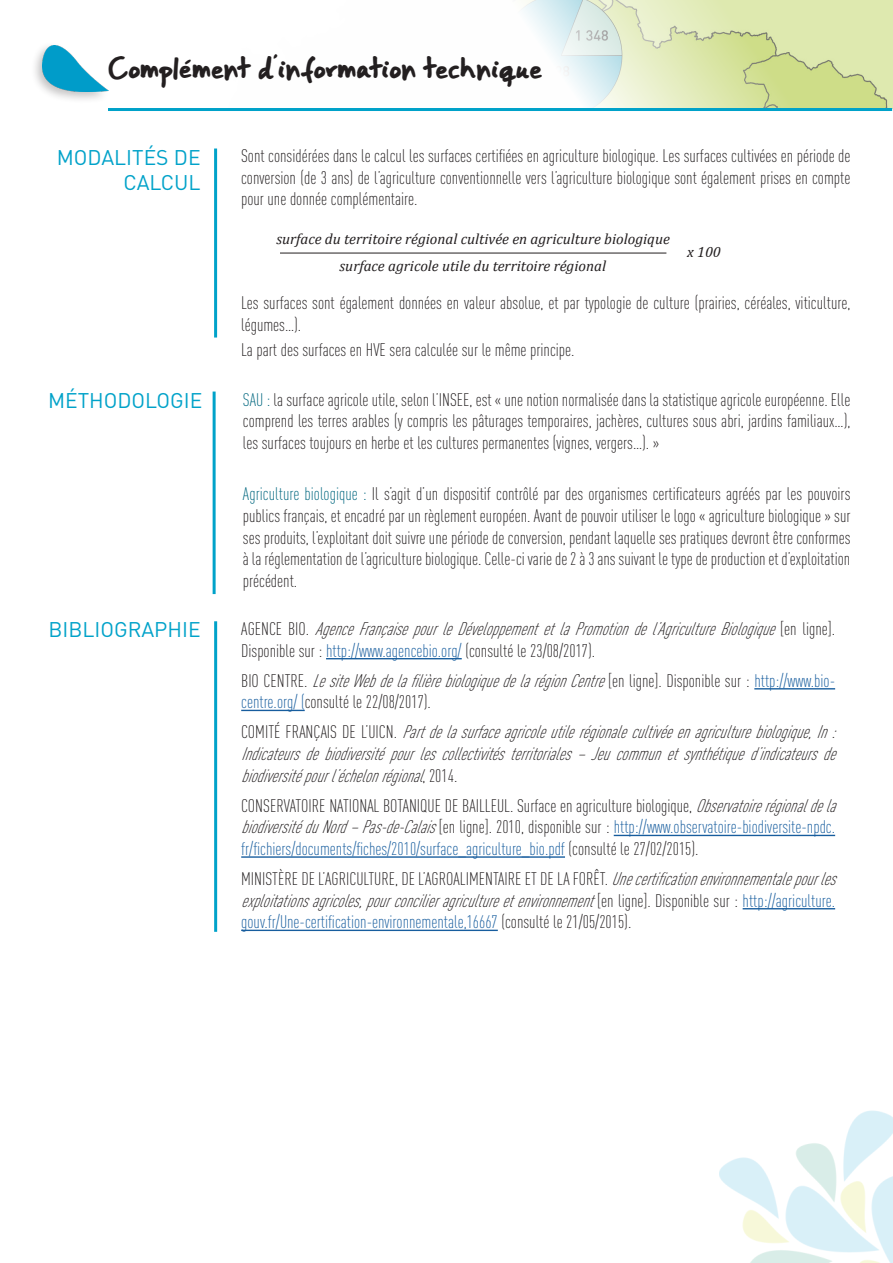
<style>
.page{position:relative;width:893px;height:1263px;background:#fff}
.page>*{position:absolute;margin:0;border:0;box-sizing:border-box;transform-origin:0 0}
.Titre_rubrique_-_U{font:21px/25.2px "DINOT";color:#00a2c9;text-align:right}
.Titre_indicateur{font:21px "Gorri Sans";color:#231f20}
.Paragraphe{font:300 condensed 18px/21.6px "DINOT";color:#231f20}
.Paragraphe-2{font:italic 300 condensed 18px/21.6px "DINOT";color:#231f20}
.t1{font:italic 15px "Cambria";color:#231f20}
.s1{color:#036880}
.s2{font-style:normal}
.s3{font-style:normal;color:#175d9e}
.s4{font-style:italic}
.s5{color:#175d9e}
</style>
<div class="page">
<img style="left:719px;top:1110px;width:174px;height:153px">
<img style="left:523px;top:0;width:370px;height:108px">
<div style="left:31px;top:42px;width:79px;height:62px;background:#231f20;opacity:.26"></div>
<img style="left:43px;top:45px;width:65px;height:47px">
<hr style="left:326px;top:658px;width:136px;height:1px;background:#175d9e">
<hr style="left:754px;top:688px;width:81px;height:1px;background:#175d9e">
<hr style="left:241px;top:710px;width:64px;height:1px;background:#175d9e">
<hr style="left:614px;top:835px;width:221px;height:1px;background:#175d9e">
<hr style="left:241px;top:856px;width:324px;height:2px;background:#175d9e">
<hr style="left:743px;top:908px;width:92px;height:1px;background:#175d9e">
<hr style="left:241px;top:930px;width:257px;height:1px;background:#175d9e">
<hr style="left:108px;top:108px;width:784px;height:3px;background:#00a2c9">
<hr style="left:214px;top:149px;width:3px;height:189px;background:#00a2c9">
<hr style="left:213px;top:392px;width:3px;height:202px;background:#00a2c9">
<hr style="left:214px;top:621px;width:3px;height:311px;background:#00a2c9">
<hr style="left:280px;top:253px;width:386px;height:1px;background:#231f20">
<p class="Titre_indicateur" style="left:108px;top:52px;width:435px">Complément d’information technique</p>
<p class="Titre_rubrique_-_U" style="left:57px;top:144px;width:145px">MODALITÉS DE<br>CALCUL</p>
<p class="Paragraphe" style="left:241px;top:144px;width:611px;text-align:justify">Sont considérées dans le calcul les surfaces certifiées en agriculture biologique. Les surfaces cultivées en période de conversion (de 3 ans) de l’agriculture conventionnelle vers l’agriculture biologique sont également prises en compte pour une donnée complémentaire.</p>
<p class="t1" style="left:276px;top:229px;width:395px">surface du territoire régional cultivée en agriculture biologique</p>
<p class="t1" style="left:340px;top:256px;width:268px">surface agricole utile du territoire régional</p>
<p class="t1" style="left:687px;top:241px;width:35px">x 100</p>
<p class="Paragraphe" style="left:241px;top:291px;width:611px">Les surfaces sont également données en valeur absolue, et par typologie de culture (prairies, céréales, viticulture, légumes…).</p>
<p class="Paragraphe" style="left:241px;top:338px;width:335px">La part des surfaces en HVE sera calculée sur le même principe.</p>
<p class="Titre_rubrique_-_U" style="left:48px;top:387px;width:156px">MÉTHODOLOGIE</p>
<p class="Paragraphe" style="left:243px;top:387px;width:609px;text-align:justify"><span class="s1">SAU :</span> la surface agricole utile, selon l’INSEE, est « une notion normalisée dans la statistique agricole européenne. Elle comprend les terres arables (y compris les pâturages temporaires, jachères, cultures sous abri, jardins familiaux…), les surfaces toujours en herbe et les cultures permanentes (vignes, vergers…). »</p>
<p class="Paragraphe" style="left:243px;top:482px;width:609px;text-align:justify"><span class="s1">Agriculture biologique :</span> Il s’agit d’un dispositif contrôlé par des organismes certificateurs agréés par les pouvoirs publics français, et encadré par un règlement européen. Avant de pouvoir utiliser le logo « agriculture biologique » sur ses produits, l’exploitant doit suivre une période de conversion, pendant laquelle ses pratiques devront être conformes à la réglementation de l’agriculture biologique. Celle-ci varie de 2 à 3 ans suivant le type de production et d’exploitation précédent.</p>
<p class="Paragraphe-2" style="left:241px;top:617px;width:595px"><span class="s2">A G E N C E B I O .</span> AgenceFrançaisepourleDéveloppementetlaPromotiondel’AgricultureBiologique<span class="s2">[ e n l i g n e ] .<br>Disponible sur :</span> <span class="s3">http://www.agencebio.org/</span> <span class="s2">(consulté le 23/08/2017).</span></p>
<p class="Paragraphe" style="left:241px;top:669px;width:595px">BIO CENTRE. <span class="s4">LesiteWebdelafilièrebiologiquedelarégionCentre</span>[en ligne]. Disponible sur : <span class="s5">http://www.bio&shy;centre.org/ (</span>consulté le 22/08/2017).</p>
<p class="Paragraphe-2" style="left:241px;top:720px;width:604px;text-align:justify"><span class="s2">C O M I T É F R A N Ç A I S D E L ’ U I C N .</span> Partdelasurfaceagricoleutilerégionalecultivéeenagriculturebiologique,In:<br>Indicateursdebiodiversitépourlescollectivitésterritoriales–Jeucommunetsynthétiqued’indicateursde biodiversitépourl’échelonrégional<span class="s2">, 2 0 1 4 .</span></p>
<p class="Paragraphe" style="left:241px;top:794px;width:604px">CONSERVATOIRE NATIONAL BOTANIQUE DE BAILLEUL. Surface en agriculture biologique, <span class="s4">Observatoirerégionaldela biodiversitéduNord–Pas-de-Calais</span>[en ligne]. 2010, disponible sur : <span class="s5">http://www.observatoire-biodiversite-npdc. fr/fichiers/documents/fiches/2010/surface_agriculture_bio.pdf</span> (consulté le 27/02/2015).</p>
<p class="Paragraphe" style="left:241px;top:867px;width:604px">MINISTÈRE DE L’AGRICULTURE, DE L’AGROALIMENTAIRE ET DE LA FORÊT. <span class="s4">Unecertificationenvironnementalepourles exploitationsagricoles,pourconcilieragricultureetenvironnement</span>[ e n l i g n e ] . D i s p o n i b l e s u r : <span class="s5">h t t p : / / a g r i c u l t u r e . gouv.fr/Une-certification-environnementale,16667</span> (consulté le 21/05/2015).</p>
<p class="Titre_rubrique_-_U" style="left:48px;top:616px;width:154px">BIBLIOGRAPHIE</p>
</div>
